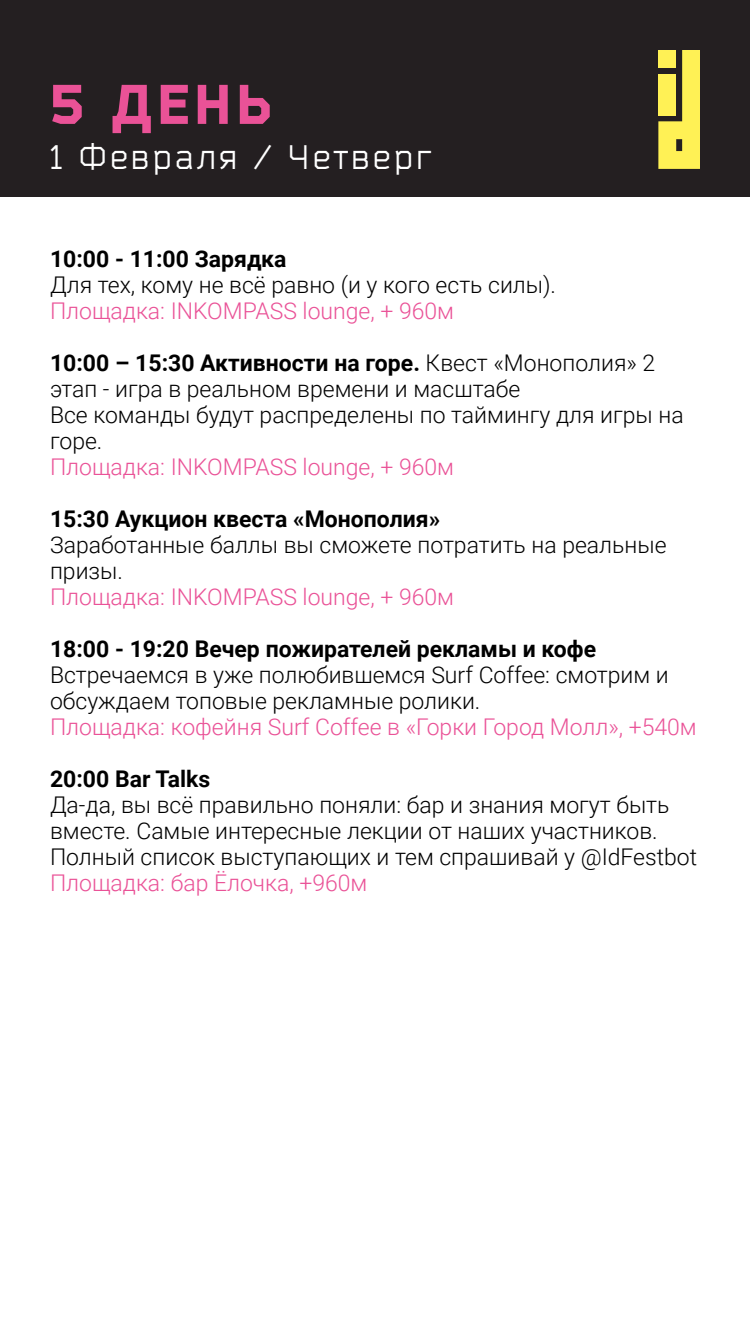
<style>
.page{position:relative;width:750px;height:1334px;background:#fff}
.page>*{position:absolute;margin:0;border:0;box-sizing:border-box;transform-origin:0 0}
.t1{font:900 55px "Bender";color:#ea5297}
.t2{font:34px "Bender";letter-spacing:.1em;color:#fff}
.t3{font:300 23px/26px "Roboto";color:#000}
.t4{font:300 23px "Roboto";color:#ea5297}
.t5{font:700 23px "Roboto";color:#000}
.s1{font-weight:700}
</style>
<div class="page">
<div style="left:0;top:0;width:750px;height:196px;background:#241f21"></div>
<svg style="left:658px;top:50px;width:42px;height:119px;background:#ded24d"></svg>
<h1 class="t1" style="left:50px;top:70px;width:223px">5 ДЕНЬ</h1>
<h2 class="t2" style="left:50px;top:136px;width:383px">1 Февраля / Четверг</h2>
<p class="t5" style="left:50px;top:243px;width:238px">10:00 - 11:00 Зарядка</p>
<p class="t3" style="left:50px;top:271px;width:508px">Для тех, кому не всё равно (и у кого есть силы).</p>
<p class="t4" style="left:50px;top:295px;width:406px">Площадка: INKOMPASS lounge, + 960м</p>
<p class="t3" style="left:50px;top:349px;width:635px"><span class="s1">10:00 – 15:30 Активности на горе.</span> Квест «Монополия» 2 этап - игра в реальном времени и масштабе<br>Все команды будут распределены по таймингу для игры на горе.</p>
<p class="t4" style="left:50px;top:451px;width:406px">Площадка: INKOMPASS lounge, + 960м</p>
<p class="t5" style="left:50px;top:503px;width:392px">15:30 Аукцион квеста «Монополия»</p>
<p class="t3" style="left:50px;top:531px;width:618px">Заработанные баллы вы сможете потратить на реальные призы.</p>
<p class="t4" style="left:50px;top:581px;width:406px">Площадка: INKOMPASS lounge, + 960м</p>
<p class="t5" style="left:50px;top:633px;width:548px">18:00 - 19:20 Вечер пожирателей рекламы и кофе</p>
<p class="t3" style="left:50px;top:661px;width:620px">Встречаемся в уже полюбившемся Surf Coffee: смотрим и обсуждаем топовые рекламные ролики.</p>
<p class="t4" style="left:50px;top:711px;width:648px">Площадка: кофейня Surf Coffee в «Горки Город Молл», +540м</p>
<p class="t5" style="left:50px;top:763px;width:162px">20:00 Bar Talks</p>
<p class="t3" style="left:50px;top:791px;width:649px">Да-да, вы всё правильно поняли: бар и знания могут быть вместе. Самые интересные лекции от наших участников.<br>Полный список выступающих и тем спрашивай у @IdFestbot</p>
<p class="t4" style="left:50px;top:867px;width:319px">Площадка: бар Ёлочка, +960м</p>
</div>
